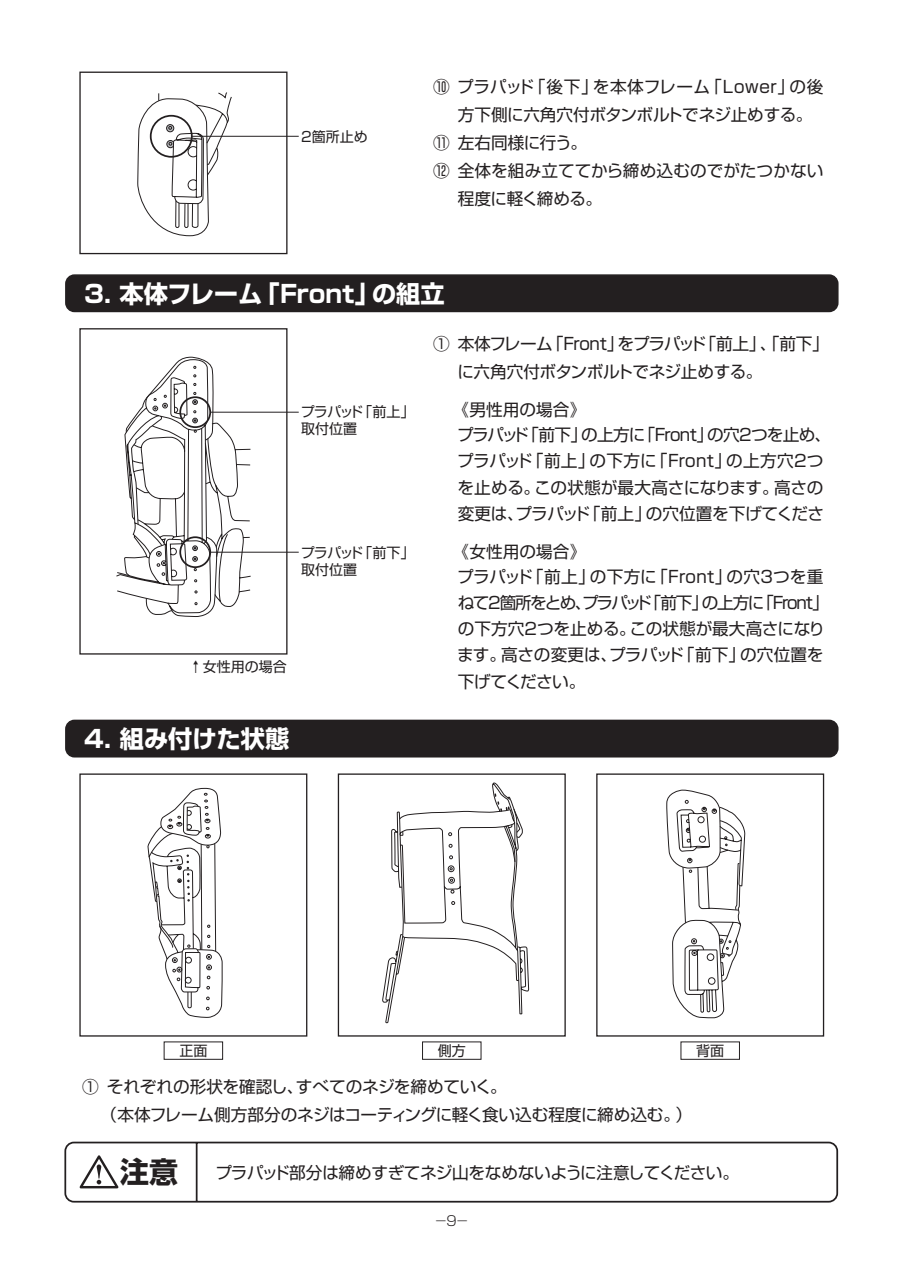
<style>
.page{position:relative;width:902px;height:1276px;background:#fff}
.page>*{position:absolute;margin:0;border:0;box-sizing:border-box;transform-origin:0 0}
.t1{font:700 29.05px "Shin Go";color:#231f20}
.t2{font:700 24.15px "Shin Go";color:#fff}
.t3{font:16.62px/28px "Shin Go";letter-spacing:-.015em;color:#231f20}
.t4{font:14px/16.6px "Shin Go";color:#231f20}
.t5{font:300 13.65px "Shin Go";color:#231f20}
</style>
<div class="page">
<svg style="left:79px;top:71px;width:209px;height:584px"></svg>
<hr style="left:192px;top:136px;width:106px;height:1px;background:#231f20">
<hr style="left:210px;top:412px;width:88px;height:1px;background:#231f20">
<hr style="left:210px;top:552px;width:88px;height:1px;background:#231f20">
<svg style="left:79px;top:773px;width:745px;height:264px"></svg>
<svg style="left:115px;top:92px;width:136px;height:525px"></svg>
<svg style="left:398px;top:782px;width:121px;height:11px"></svg>
<svg style="left:186px;top:793px;width:343px;height:230px"></svg>
<svg style="left:147px;top:787px;width:76px;height:231px"></svg>
<svg style="left:177px;top:799px;width:489px;height:103px"></svg>
<svg style="left:666px;top:719px;width:79px;height:300px"></svg>
<svg style="left:64px;top:1141px;width:774px;height:62px"></svg>
<div style="left:65px;top:274px;width:773px;height:38px;background:#231f20;border:2px solid #231f20;border-radius:9px"></div>
<div style="left:65px;top:720px;width:773px;height:37px;background:#231f20;border:2px solid #231f20;border-radius:9px"></div>
<p class="t4" style="left:301px;top:130px;width:68px">2箇所止め</p>
<p class="t3" style="left:457px;top:75px;width:367px;text-indent:-25px">⑩ プラパッド「後下」を本体フレーム「Lower」の後方下側に六角穴付ボタンボルトでネジ止めする。左右同様に行う。<br>全体を組み立ててから締め込むのでがたつかない程度に軽く締める。</p>
<p class="t3" style="left:433px;top:131px;width:18px">⑪ ⑫</p>
<h2 class="t2" style="left:84px;top:285px;width:362px">3. 本体フレーム「Front」の組立</h2>
<p class="t4" style="left:300px;top:405px;width:116px">プラパッド「前上」取付位置</p>
<p class="t4" style="left:300px;top:546px;width:116px">プラパッド「前下」取付位置</p>
<p class="t4" style="left:189px;top:660px;width:100px">↑女性用の場合</p>
<p class="t3" style="left:433px;top:331px;width:18px">①</p>
<p class="t3" style="left:457px;top:331px;width:373px">本体フレーム「Front」をプラパッド「前上」、「前下」に六角穴付ボタンボルトでネジ止めする。</p>
<p class="t3" style="left:452px;top:398px;width:135px">《男性用の場合》</p>
<p class="t3" style="left:457px;top:423px;width:375px;line-height:26.2px">プラパッド「前下」の上方に「Front」の穴2つを止め、プラパッド「前上」の下方に「Front」の上方穴2つを止める。この状態が最大高さになります。高さの変更は、プラパッド「前上」の穴位置を下げてくださ</p>
<p class="t3" style="left:452px;top:539px;width:135px">《女性用の場合》</p>
<p class="t3" style="left:457px;top:565px;width:373px;line-height:26.2px">プラパッド「前上」の下方に「Front」の穴3つを重ねて2箇所をとめ、プラパッド「前下」の上方に「Front」の下方穴2つを止める。この状態が最大高さになります。高さの変更は、プラパッド「前下」の穴位置を下げてください。</p>
<h2 class="t2" style="left:84px;top:730px;width:206px">4. 組み付けた状態</h2>
<p class="t3" style="left:82px;top:1074px;width:18px">①</p>
<p class="t4" style="left:179px;top:1044px;width:29px">正面</p>
<p class="t4" style="left:437px;top:1044px;width:29px">側方</p>
<p class="t4" style="left:696px;top:1044px;width:29px">背面</p>
<p class="t3" style="left:100px;top:1074px;width:593px;text-indent:6px">それぞれの形状を確認し、すべてのネジを締めていく。<br>（本体フレーム側方部分のネジはコーティングに軽く食い込む程度に締め込む。）</p>
<h1 class="t1" style="left:120px;top:1161px;width:60px">注意</h1>
<p class="t3" style="left:215px;top:1160px;width:525px">プラパッド部分は締めすぎてネジ山をなめないように注意してください。</p>
<p class="t5" style="left:434px;top:1216px;width:36px">－9－</p>
</div>
